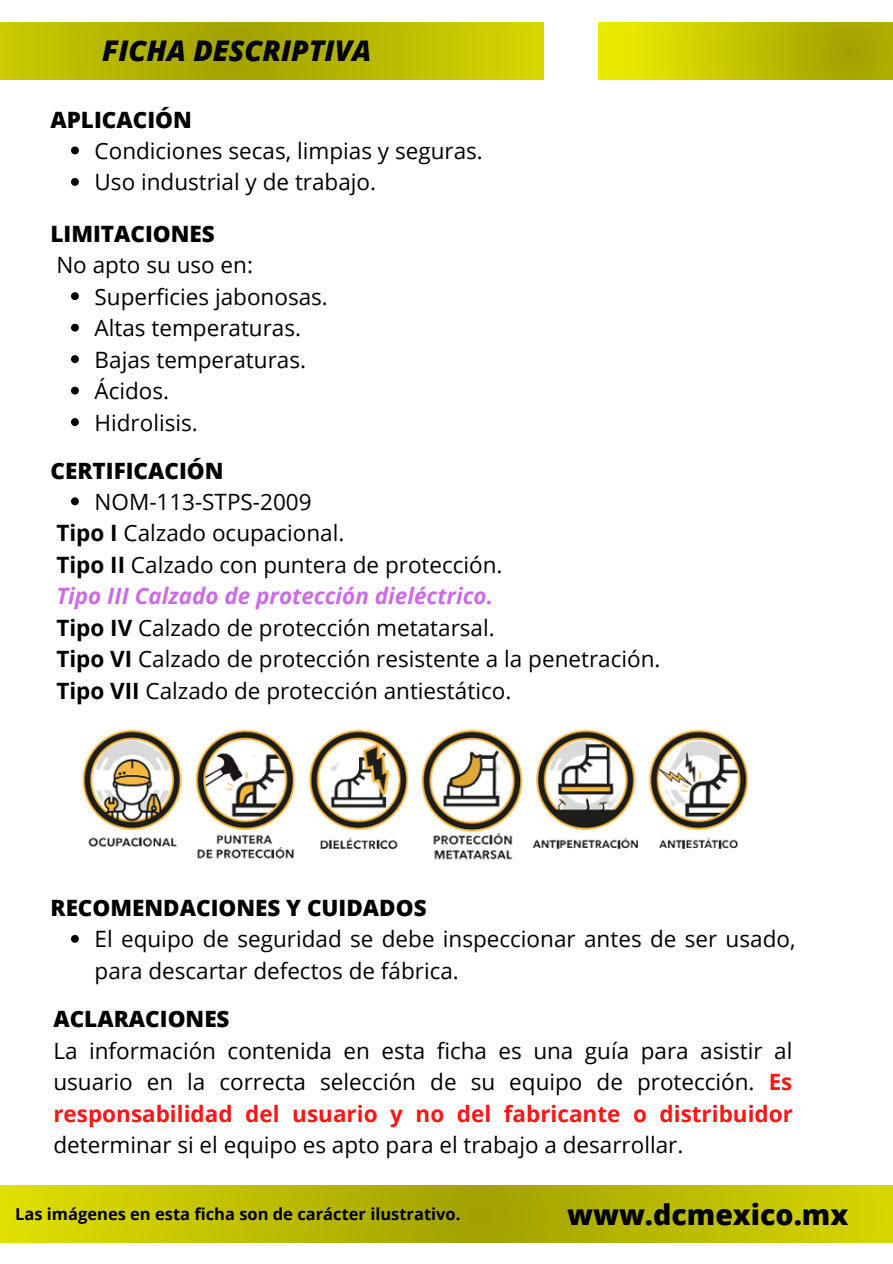
<style>
.page{position:relative;width:893px;height:1264px;background:#fff}
.page>*{position:absolute;margin:0;border:0;box-sizing:border-box;transform-origin:0 0}
.t1{font:italic 800 28.5px "Open Sans";color:#000}
.t2{font:800 28.5px "Open Sans";color:#000}
.t3{font:22.5px/31.5px "Open Sans";color:#000}
.t4{font:800 22.5px "Open Sans";color:#000}
.t5{font:700 16.5px "Open Sans";color:#000}
.s1{font-weight:700}
.s2{font-weight:700;font-style:italic;color:#cb6ce6}
.s3{font-weight:700;color:#ff1616}
</style>
<div class="page">
<img style="left:0;top:1185px;width:892px;height:57px">
<img style="left:0;top:22px;width:543px;height:57px">
<img style="left:598px;top:22px;width:294px;height:58px">
<svg style="left:71px;top:497px;width:8px;height:8px"></svg>
<img style="left:82px;top:729px;width:667px;height:131px">
<svg style="left:71px;top:146px;width:8px;height:8px"></svg>
<svg style="left:71px;top:178px;width:8px;height:8px"></svg>
<svg style="left:71px;top:292px;width:8px;height:8px"></svg>
<svg style="left:71px;top:324px;width:8px;height:7px"></svg>
<svg style="left:71px;top:355px;width:8px;height:8px"></svg>
<svg style="left:71px;top:386px;width:8px;height:8px"></svg>
<svg style="left:71px;top:418px;width:8px;height:8px"></svg>
<svg style="left:71px;top:934px;width:8px;height:8px"></svg>
<p class="t1" style="left:102px;top:31px;width:271px">FICHA DESCRIPTIVA</p>
<p class="t4" style="left:50px;top:104px;width:143px">APLICACIÓN</p>
<p class="t3" style="left:95px;top:134px;width:390px">Condiciones secas, limpias y seguras.<br>Uso industrial y de trabajo.</p>
<p class="t4" style="left:50px;top:218px;width:166px">LIMITACIONES</p>
<p class="t3" style="left:56px;top:248px;width:198px">No apto su uso en:</p>
<p class="t3" style="left:95px;top:280px;width:235px">Superficies jabonosas.<br>Altas temperaturas.<br>Bajas temperaturas.<br>Ácidos.<br>Hidrolisis.</p>
<p class="t4" style="left:50px;top:454px;width:175px">CERTIFICACIÓN</p>
<p class="t3" style="left:56px;top:485px;width:605px;text-indent:38px">NOM-113-STPS-2009<br><span class="s1">Tipo I</span> Calzado ocupacional.<br><span class="s1">Tipo II</span> Calzado con puntera de protección.<br><span class="s2">Tipo III Calzado de protección dieléctrico.<br></span><span class="s1">Tipo IV</span> Calzado de protección metatarsal.<br><span class="s1">Tipo VI</span> Calzado de protección resistente a la penetración.<br><span class="s1">Tipo VII</span> Calzado de protección antiestático.</p>
<p class="t4" style="left:50px;top:891px;width:377px">RECOMENDACIONES Y CUIDADOS</p>
<p class="t3" style="left:95px;top:922px;width:702px">El equipo de seguridad se debe inspeccionar antes de ser usado, para descartar defectos de fábrica.</p>
<p class="t4" style="left:53px;top:1003px;width:178px">ACLARACIONES</p>
<p class="t3" style="left:53px;top:1034px;width:741px;text-align:justify">La información contenida en esta ficha es una guía para asistir al usuario en la correcta selección de su equipo de protección. <span class="s3">Es responsabilidad del usuario y no del fabricante o distribuidor</span></p>
<p class="t3" style="left:53px;top:1128px;width:631px">determinar si el equipo es apto para el trabajo a desarrollar.</p>
<p class="t5" style="left:15px;top:1202px;width:447px">Las imágenes en esta ficha son de carácter ilustrativo.</p>
<p class="t2" style="left:567px;top:1194px;width:282px">www.dcmexico.mx</p>
</div>
